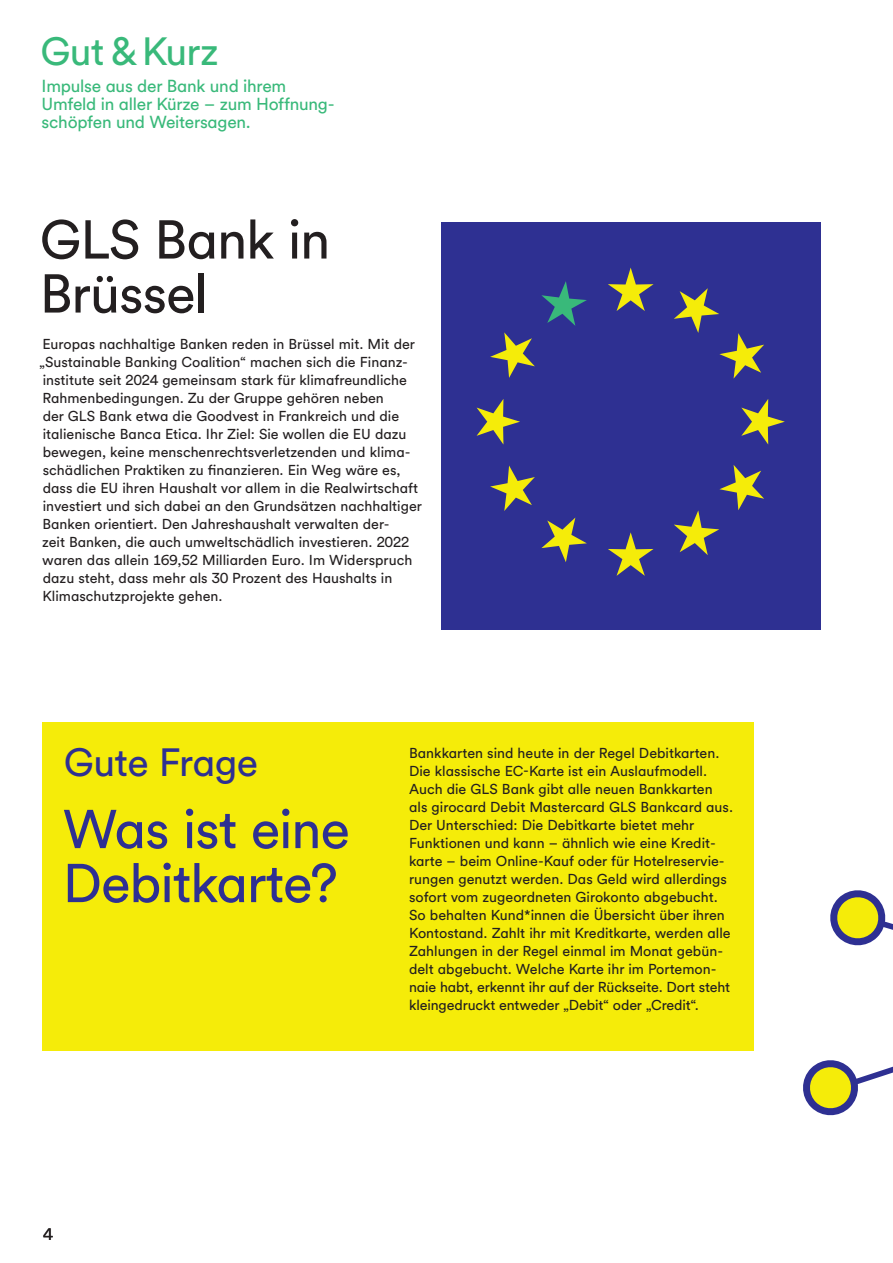
<style>
.page{position:relative;width:893px;height:1263px;background:#fff}
.page>*{position:absolute;margin:0;border:0;box-sizing:border-box;transform-origin:0 0}
.t1{font:54px/54px "GLS Circular";letter-spacing:-.02em;color:#2e3092}
.t2{font:54px/54px "GLS Circular";letter-spacing:-.02em;color:#231f20}
.t3{font:39px "GLS Circular";letter-spacing:-.015em;color:#2e3092}
.t4{font:39px "GLS Circular";letter-spacing:-.02em;color:#39b97a}
.t5{font:18px "GLS Circular Mono";color:#231f20}
.t6{font:17.25px/18px "GLS Circular";letter-spacing:-.015em;color:#39b97a}
.t7{font:14.25px/18px "GLS Circular";color:#231f20}
</style>
<div class="page">
<div style="left:441px;top:223px;width:380px;height:407px;background:#2e3092"></div>
<svg style="left:608px;top:532px;width:46px;height:44px"></svg>
<svg style="left:608px;top:268px;width:46px;height:43px"></svg>
<svg style="left:477px;top:399px;width:43px;height:46px"></svg>
<svg style="left:741px;top:399px;width:44px;height:46px"></svg>
<svg style="left:541px;top:517px;width:46px;height:45px"></svg>
<svg style="left:490px;top:332px;width:45px;height:46px"></svg>
<svg style="left:490px;top:465px;width:45px;height:46px"></svg>
<svg style="left:674px;top:288px;width:90px;height:91px"></svg>
<svg style="left:541px;top:281px;width:46px;height:45px"></svg>
<svg style="left:674px;top:465px;width:90px;height:90px"></svg>
<div style="left:43px;top:722px;width:711px;height:329px;background:#f5ec09"></div>
<svg style="left:803px;top:1060px;width:90px;height:56px"></svg>
<svg style="left:830px;top:890px;width:63px;height:56px"></svg>
<h2 class="t4" style="left:40px;top:25px;width:180px">Gut &amp; Kurz</h2>
<p class="t6" style="left:42px;top:76px;width:295px">Impulse aus der Bank und ihrem<br>Umfeld in aller Kürze – zum Hoffnung&shy;schöpfen und Weitersagen.</p>
<h1 class="t2" style="left:40px;top:210px;width:292px">GLS Bank in<br>Brüssel</h1>
<p class="t7" style="left:39px;top:334px;width:384px">Europas nachhaltige Banken reden in Brüssel mit. Mit der „Sustainable Banking Coalition“ machen sich die Finanz&shy;institute seit 2024 gemeinsam stark für klimafreundliche Rahmenbedingungen. Zu der Gruppe gehören neben<br>der GLS Bank etwa die Goodvest in Frankreich und die italienische Banca Etica. Ihr Ziel: Sie wollen die EU dazu bewegen, keine menschenrechtsverletzenden und klima&shy;schädlichen Praktiken zu finanzieren. Ein Weg wäre es, dass die EU ihren Haushalt vor allem in die Realwirtschaft investiert und sich dabei an den Grundsätzen nachhaltiger Banken orientiert. Den Jahreshaushalt verwalten der-<br>zeit Banken, die auch umweltschädlich investieren. 2022 waren das allein 169,52 Milliarden Euro. Im Widerspruch dazu steht, dass mehr als 30 Prozent des Haushalts in Klimaschutzprojekte gehen.</p>
<h2 class="t3" style="left:64px;top:736px;width:196px">Gute Frage</h2>
<h1 class="t1" style="left:63px;top:800px;width:289px">Was ist eine<br>Debitkarte?</h1>
<p class="t7" style="left:409px;top:743px;width:325px">Bankkarten sind heute in der Regel Debitkarten.<br>Die klassische EC-Karte ist ein Auslaufmodell.<br>Auch die GLS Bank gibt alle neuen Bankkarten als girocard Debit Mastercard GLS Bankcard aus.<br>Der Unterschied: Die Debitkarte bietet mehr Funktionen und kann – ähnlich wie eine Kredit&shy;karte – beim Online-Kauf oder für Hotelreservie&shy;rungen genutzt werden. Das Geld wird allerdings sofort vom zugeordneten Girokonto abgebucht.<br>So behalten Kund*innen die Übersicht über ihren Kontostand. Zahlt ihr mit Kreditkarte, werden alle Zahlungen in der Regel einmal im Monat gebün&shy;delt abgebucht. Welche Karte ihr im Portemon&shy;naie habt, erkennt ihr auf der Rückseite. Dort steht kleingedruckt entweder „Debit“ oder „Credit“.</p>
<p class="t5" style="left:43px;top:1221px;width:12px">4</p>
</div>
